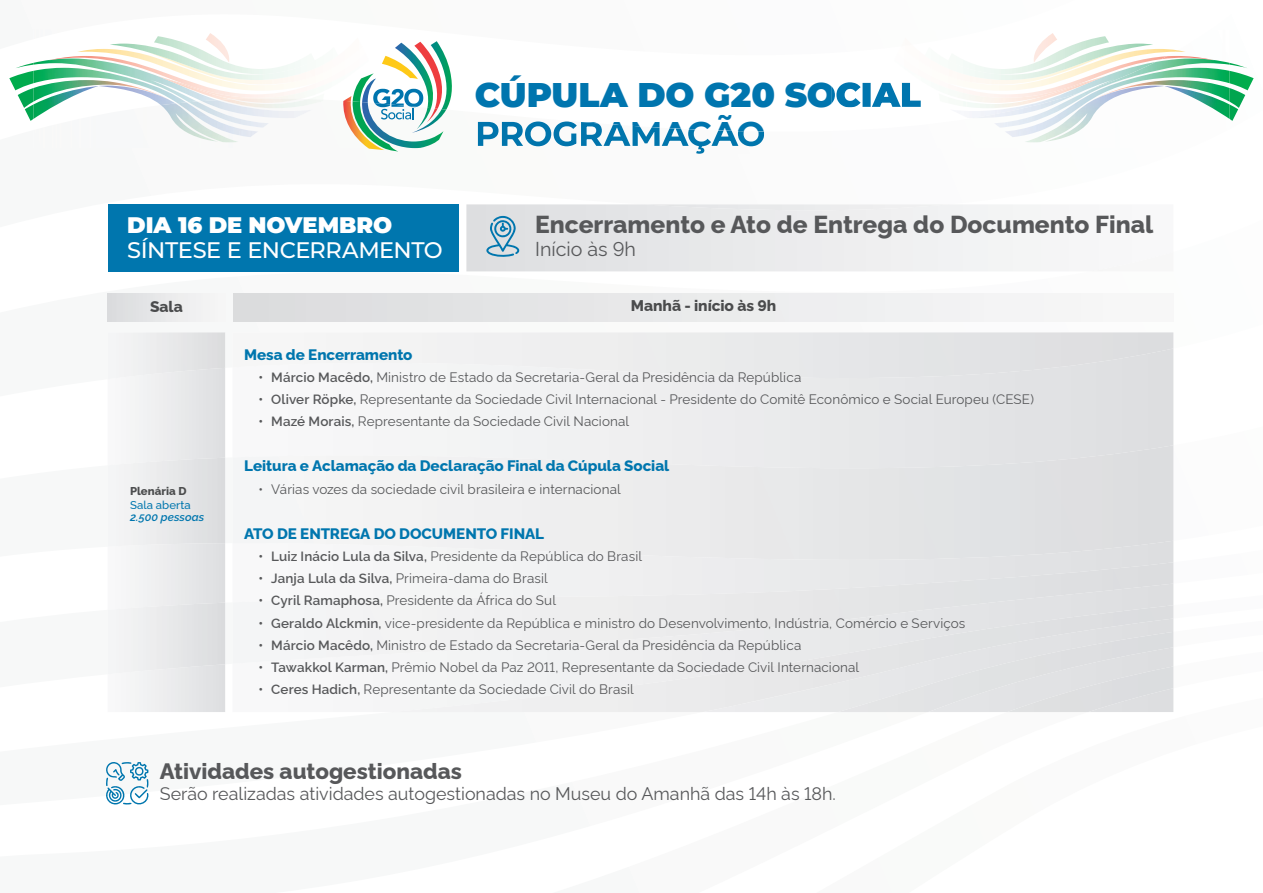
<style>
.page{position:relative;width:1263px;height:893px;background:#fff}
.page>*{position:absolute;margin:0;border:0;box-sizing:border-box;transform-origin:0 0}
.t1{font:900 34.2px "Montserrat";letter-spacing:-.005em;color:#0075ae}
.t2{font:700 34.2px "Montserrat";letter-spacing:-.01em;color:#0075ae}
.t3{font:800 24.6px "Rawline";color:#57585a}
.t4{font:500 22.5px "Montserrat";letter-spacing:-.02em;color:#fff}
.t5{font:900 22.5px "Montserrat";color:#fff}
.t6{font:800 22.35px "Rawline";color:#57585a}
.t7{font:19.65px "Rawline";color:#57585a}
.t8{font:17.85px "Rawline";color:#57585a}
.t9{font:800 15.45px "Rawline";color:#4b4c4d}
.t10{font:800 15.15px "Rawline";letter-spacing:-.005em;color:#0076ae}
.t11{font:13.5px "Rawline";letter-spacing:.01em;color:#57585a}
.t12{font:italic 600 11.4px "Rawline";letter-spacing:.005em;color:#0076ae}
.t13{font:500 11.4px "Rawline";letter-spacing:.01em;color:#0076ae}
.t14{font:800 11.4px "Rawline";letter-spacing:.01em;color:#4b4c4d}
.s1{font-weight:600}
</style>
<div class="page">
<svg style="left:107px;top:219px;width:1067px;height:177px"></svg>
<svg style="left:233px;top:378px;width:940px;height:184px"></svg>
<img style="left:233px;top:445px;width:940px;height:115px">
<img style="left:233px;top:332px;width:940px;height:46px">
<svg style="left:108px;top:379px;width:117px;height:333px"></svg>
<img style="left:108px;top:458px;width:117px;height:89px">
<img style="left:108px;top:332px;width:117px;height:47px">
<img style="left:108px;top:603px;width:117px;height:71px">
<img style="left:234px;top:293px;width:939px;height:28px">
<img style="left:108px;top:293px;width:117px;height:28px">
<img style="left:1229px;top:108px;width:9px;height:13px">
<img style="left:1229px;top:90px;width:16px;height:18px">
<img style="left:1229px;top:71px;width:24px;height:19px">
<img style="left:1229px;top:63px;width:18px;height:5px">
<img style="left:1005px;top:128px;width:20px;height:9px">
<img style="left:973px;top:60px;width:256px;height:68px">
<img style="left:1177px;top:56px;width:37px;height:4px">
<img style="left:1106px;top:49px;width:71px;height:42px">
<svg style="left:1175px;top:50px;width:10px;height:2px"></svg>
<img style="left:1106px;top:80px;width:8px;height:5px">
<img style="left:963px;top:80px;width:143px;height:28px">
<img style="left:967px;top:44px;width:186px;height:36px">
<img style="left:963px;top:36px;width:146px;height:38px">
<img style="left:1025px;top:86px;width:139px;height:56px">
<svg style="left:9px;top:63px;width:24px;height:58px"></svg>
<img style="left:33px;top:103px;width:27px;height:16px">
<img style="left:178px;top:102px;width:80px;height:35px">
<img style="left:33px;top:60px;width:156px;height:42px">
<img style="left:189px;top:100px;width:122px;height:28px">
<img style="left:48px;top:56px;width:51px;height:42px">
<img style="left:77px;top:49px;width:80px;height:42px">
<img style="left:148px;top:80px;width:9px;height:5px">
<img style="left:157px;top:80px;width:142px;height:20px">
<img style="left:221px;top:99px;width:102px;height:9px">
<img style="left:110px;top:44px;width:186px;height:36px">
<img style="left:154px;top:36px;width:146px;height:38px">
<img style="left:99px;top:86px;width:77px;height:19px">
<img style="left:161px;top:103px;width:77px;height:39px">
<img style="left:832px;top:82px;width:89px;height:25px">
<svg style="left:344px;top:41px;width:108px;height:110px"></svg>
<img style="left:343px;top:101px;width:41px;height:49px">
<svg style="left:466px;top:204px;width:707px;height:67px"></svg>
<div style="left:644px;top:204px;width:304px;height:6px;background:#ececed"></div>
<img style="left:1091px;top:252px;width:82px;height:19px">
<div style="left:108px;top:204px;width:350px;height:67px;background:#0076ae"></div>
<svg style="left:485px;top:216px;width:35px;height:41px"></svg>
<svg style="left:106px;top:762px;width:43px;height:43px"></svg>
<h3 class="t5" style="left:127px;top:210px;width:266px">DIA 16 DE NOVEMBRO</h3>
<h3 class="t4" style="left:127px;top:235px;width:317px">SÍNTESE E ENCERRAMENTO</h3>
<h1 class="t1" style="left:475px;top:72px;width:448px">CÚPULA DO G20 SOCIAL</h1>
<h1 class="t2" style="left:475px;top:111px;width:292px">PROGRAMAÇÃO</h1>
<h2 class="t3" style="left:535px;top:205px;width:620px">Encerramento e Ato de Entrega do Documento Final</h2>
<h3 class="t7" style="left:535px;top:234px;width:102px">Início às 9h</h3>
<p class="t9" style="left:150px;top:295px;width:34px">Sala</p>
<p class="t9" style="left:631px;top:294px;width:147px">Manhã - início às 9h</p>
<p class="t14" style="left:130px;top:482px;width:58px">Plenária D</p>
<p class="t13" style="left:130px;top:496px;width:62px">Sala aberta</p>
<p class="t12" style="left:130px;top:508px;width:76px">2.500 pessoas</p>
<p class="t10" style="left:244px;top:343px;width:170px">Mesa de Encerramento</p>
<p class="t11" style="left:258px;top:366px;width:544px"><span class="s1">• Márcio Macêdo,</span> Ministro de Estado da Secretaria-Geral da Presidência da República</p>
<p class="t11" style="left:258px;top:388px;width:777px"><span class="s1">• Oliver Röpke,</span> Representante da Sociedade Civil Internacional - Presidente do Comitê Econômico e Social Europeu (CESE)</p>
<p class="t11" style="left:258px;top:410px;width:372px"><span class="s1">• Mazé Morais,</span> Representante da Sociedade Civil Nacional</p>
<p class="t10" style="left:244px;top:454px;width:427px">Leitura e Aclamação da Declaração Final da Cúpula Social</p>
<p class="t11" style="left:258px;top:478px;width:364px">• Várias vozes da sociedade civil brasileira e internacional</p>
<p class="t10" style="left:244px;top:522px;width:301px">ATO DE ENTREGA DO DOCUMENTO FINAL</p>
<p class="t11" style="left:258px;top:546px;width:385px"><span class="s1">• Luiz Inácio Lula da Silva,</span> Presidente da República do Brasil</p>
<p class="t11" style="left:258px;top:568px;width:291px"><span class="s1">• Janja Lula da Silva,</span> Primeira-dama do Brasil</p>
<p class="t11" style="left:258px;top:590px;width:299px"><span class="s1">• Cyril Ramaphosa,</span> Presidente da África do Sul</p>
<p class="t11" style="left:258px;top:612px;width:708px"><span class="s1">• Geraldo Alckmin,</span> vice-presidente da República e ministro do Desenvolvimento, Indústria, Comércio e Serviços</p>
<p class="t11" style="left:258px;top:634px;width:544px"><span class="s1">• Márcio Macêdo,</span> Ministro de Estado da Secretaria-Geral da Presidência da República</p>
<p class="t11" style="left:258px;top:656px;width:602px"><span class="s1">• Tawakkol Karman,</span> Prêmio Nobel da Paz 2011, Representante da Sociedade Civil Internacional</p>
<p class="t11" style="left:258px;top:678px;width:377px"><span class="s1">• Ceres Hadich,</span> Representante da Sociedade Civil do Brasil</p>
<h3 class="t6" style="left:160px;top:754px;width:303px">Atividades autogestionadas</h3>
<h3 class="t8" style="left:160px;top:780px;width:678px">Serão realizadas atividades autogestionadas no Museu do Amanhã das 14h às 18h.</h3>
</div>
